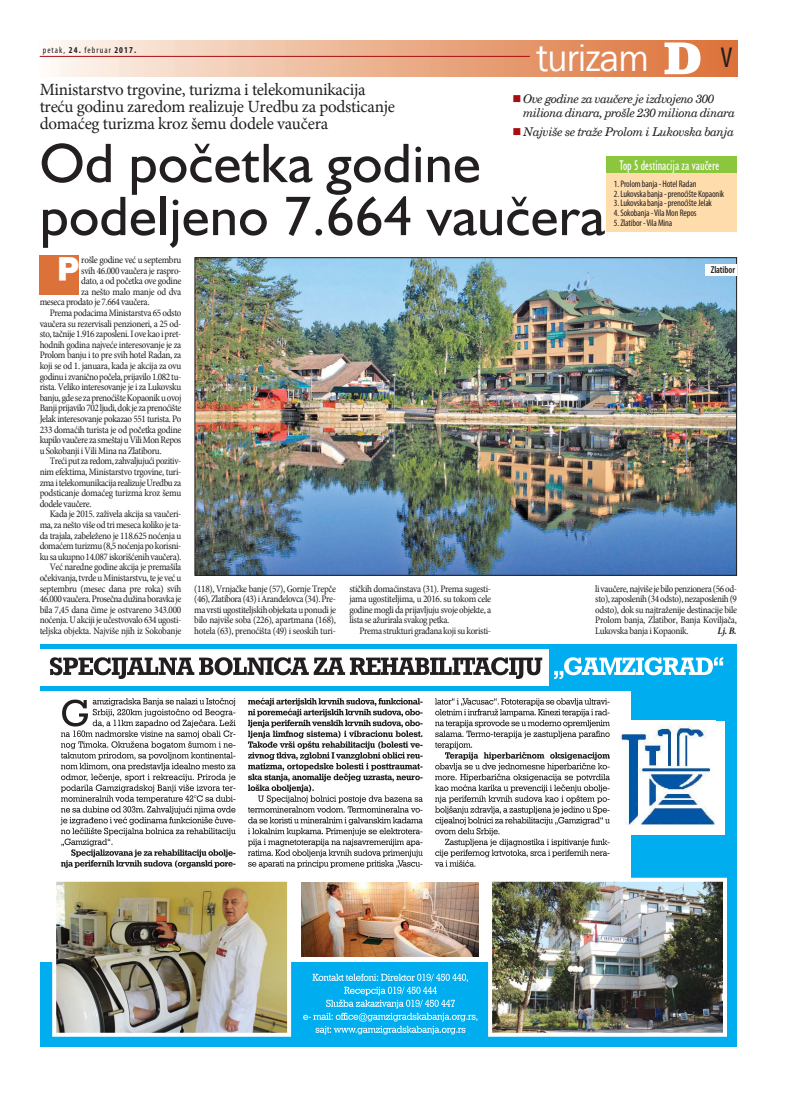
<style>
.page{position:relative;width:794px;height:1097px;background:#fff}
.page>*{position:absolute;margin:0;border:0;box-sizing:border-box;transform-origin:0 0}
.t1{font:56px/53px "Humanist 521";letter-spacing:.01em;color:#231f20}
.t2{font:37.7px "Frankfurt Gothic";color:#fff;scale:.96 1}
.t3{font:900 34px "Nimbus Re Sans";color:#fff}
.t4{font:28.9px "Myriad YU Pro Cond";color:#231f20}
.t5{font:17px/17px "Minion YU Pro";letter-spacing:-.015em;color:#231f20}
.t6{font:14px "Humanist 521 Cond";color:#fff;scale:.9 1}
.t7{font:italic 12px/14px "New Brunswick";letter-spacing:-.04em;color:#231f20}
.t8{font:10px/10.6px "Minion YU Pro Cond";letter-spacing:-.035em;color:#231f20;text-align:justify}
.t9{font:700 10px "Myriad YU Pro Light Cond";letter-spacing:-.01em;color:#231f20}
.t10{font:italic 700 10px "Minion YU Pro Cond";color:#231f20}
.t11{font:9.5px "Myriad YU Pro Cond";letter-spacing:-.015em;color:#231f20}
.t12{font:9px "Myriad YU Pro Cond";letter-spacing:.115em;color:#231f20}
.s1{font-weight:700}
</style>
<div class="page">
<div style="left:40px;top:40px;width:697px;height:36px;background:linear-gradient(to right,#fcf5ec,#dc7137)"></div>
<hr style="left:40px;top:56px;width:490px;height:1px;background:#a70e12">
<svg style="left:665px;top:42px;width:36px;height:32px"></svg>
<div style="left:607px;top:171px;width:130px;height:60px;background:#ffdcac"></div>
<div style="left:607px;top:157px;width:130px;height:16px;background:#8cc63f"></div>
<div style="left:40px;top:255px;width:39px;height:40px;background:#dc7139"></div>
<div style="left:40px;top:963px;width:697px;height:84px;background:#00aeef"></div>
<div style="left:40px;top:645px;width:697px;height:46px;background:#00aeef"></div>
<div style="left:631px;top:645px;width:106px;height:402px;background:#00aeef"></div>
<svg style="left:303px;top:974px;width:174px;height:61px"></svg>
<svg style="left:61px;top:698px;width:175px;height:170px"></svg>
<svg style="left:248px;top:698px;width:175px;height:170px"></svg>
<svg style="left:435px;top:698px;width:175px;height:169px"></svg>
<div style="left:621px;top:721px;width:104px;height:114px;background:#fff"></div>
<img style="left:621px;top:725px;width:94px;height:100px">
<div style="left:40px;top:650px;width:509px;height:36px;background:#fff"></div>
<svg style="left:50px;top:657px;width:492px;height:22px"></svg>
<svg style="left:554px;top:657px;width:169px;height:22px"></svg>
<img style="left:52px;top:881px;width:239px;height:156px">
<img style="left:488px;top:878px;width:239px;height:159px">
<img style="left:301px;top:882px;width:178px;height:74px">
<img style="left:196px;top:259px;width:539px;height:315px">
<div style="left:705px;top:264px;width:32px;height:12px;background:#fff"></div>
<p class="t12" style="left:43px;top:47px;width:95px">petak, <span class="s1">24.</span> februar <span class="s1">2017.</span></p>
<h2 class="t2" style="left:537px;top:34px;width:118px">turizam</h2>
<h3 class="t4" style="left:720px;top:48px;width:14px">V</h3>
<h3 class="t5" style="left:40px;top:83px;width:357px">Ministarstvo trgovine, turizma i telekomunikacija tre}u godinu zaredom realizuje Uredbu za podsticanje doma}eg turizma kroz {emu dodele vau~era</h3>
<h1 class="t1" style="left:40px;top:135px;width:566px">Od po~etka godine podeljeno 7.664 vau~era</h1>
<p class="t7" style="left:523px;top:91px;width:213px">Ove godine za vau~ere je izdvojeno 300 miliona dinara, pro{le 230 miliona dinara</p>
<p class="t7" style="left:524px;top:125px;width:212px">Najvi{e se tra`e Prolom i Lukovska banja</p>
<h3 class="t6" style="left:620px;top:157px;width:112px">Top 5 destinacija za vau~ere</h3>
<p class="t11" style="left:614px;top:181px;width:84px">1. Prolom banja - Hotel Radan</p>
<p class="t11" style="left:614px;top:190px;width:112px">2. Lukovska banja - preno}i{te Kopaonik</p>
<p class="t11" style="left:614px;top:200px;width:100px">3. Lukovska banja - preno}i{te Jelak</p>
<p class="t11" style="left:614px;top:210px;width:84px">4. Sokobanja - Vila Mon Repos</p>
<p class="t11" style="left:614px;top:219px;width:60px">5. Zlatibor - Vila Mina</p>
<p class="t8" style="left:81px;top:255px;width:102px">ro{le godine ve} u septembru</p>
<p class="t8" style="left:81px;top:266px;width:102px">svih 46.000 vau~era je raspro-</p>
<p class="t8" style="left:81px;top:277px;width:102px">dato, a od po~etka ove godine</p>
<p class="t8" style="left:81px;top:287px;width:102px">za ne{to malo manje od dva</p>
<p class="t8" style="left:40px;top:298px;width:111px">meseca prodato je 7.664 vau~era.</p>
<p class="t8" style="left:50px;top:308px;width:133px">Prema podacima Ministarstva 65 odsto</p>
<p class="t8" style="left:40px;top:319px;width:143px">vau~era su rezervisali penzioneri, a 25 od-</p>
<p class="t8" style="left:40px;top:330px;width:143px">sto, ta~nije 1.916 zaposleni. I ove kao i pret-</p>
<p class="t8" style="left:40px;top:340px;width:143px">hodnih godina najve}e interesovanje je za</p>
<p class="t8" style="left:40px;top:351px;width:143px">Prolom banju i to pre svih hotel Radan, za</p>
<p class="t8" style="left:40px;top:361px;width:143px">koji se od 1. januara, kada je akcija za ovu</p>
<p class="t8" style="left:40px;top:372px;width:143px">godinu i zvani~no po~ela, prijavilo 1.082 tu-</p>
<p class="t8" style="left:40px;top:383px;width:143px">rista. Veliko interesovanje je i za Lukovsku</p>
<p class="t8" style="left:40px;top:393px;width:143px">banju, gde se za preno}i{te Kopaonik u ovoj</p>
<p class="t8" style="left:40px;top:404px;width:143px">Banji prijavilo 702 ljudi, dok je za preno}i{te</p>
<p class="t8" style="left:40px;top:414px;width:143px">Jelak interesovanje pokazao 551 turista. Po</p>
<p class="t8" style="left:40px;top:425px;width:143px">233 doma}ih turista je od po~etka godine</p>
<p class="t8" style="left:40px;top:436px;width:143px">kupilo vau~ere za sme{taj u Vili Mon Repos</p>
<p class="t8" style="left:40px;top:446px;width:123px">u Sokobanji i Vili Mina na Zlatiboru.</p>
<p class="t8" style="left:50px;top:457px;width:133px">Tre}i put za redom, zahvaljuju}i pozitiv-</p>
<p class="t8" style="left:40px;top:467px;width:143px">nim efektima, Ministarstvo trgovine, turi-</p>
<p class="t8" style="left:40px;top:478px;width:143px">zma i telekomunikacija realizuje Uredbu za</p>
<p class="t8" style="left:40px;top:489px;width:143px">podsticanje doma}eg turizma kroz {emu</p>
<p class="t8" style="left:40px;top:499px;width:54px">dodele vau~ere.</p>
<p class="t8" style="left:50px;top:510px;width:133px">Kada je 2015. za`ivela akcija sa vau~eri-</p>
<p class="t8" style="left:40px;top:520px;width:143px">ma, za ne{to vi{e od tri meseca koliko je ta-</p>
<p class="t8" style="left:40px;top:531px;width:143px">da trajala, zabele`eno je 118.625 no}enja u</p>
<p class="t8" style="left:40px;top:542px;width:143px">doma}em turizmu (8,5 no}enja po korisni-</p>
<p class="t8" style="left:40px;top:552px;width:143px">ku sa ukupno 14.087 iskori{}enih vau~era).</p>
<p class="t8" style="left:50px;top:563px;width:133px">Ve} naredne godine akcija je prema{ila</p>
<p class="t8" style="left:40px;top:573px;width:143px">o~ekivanja, tvrde u Ministarstvu, te je ve} u</p>
<p class="t8" style="left:40px;top:584px;width:143px">septembru (mesec dana pre roka) svih</p>
<p class="t8" style="left:40px;top:595px;width:143px">46.000 vau~era. Prose~na du`ina boravka je</p>
<p class="t8" style="left:40px;top:605px;width:143px">bila 7,45 dana ~ime je ostvareno 343.000</p>
<p class="t8" style="left:40px;top:616px;width:143px">no}enja. U akciji je u~estvovalo 634 ugosti-</p>
<p class="t8" style="left:40px;top:626px;width:143px">teljska objekta. Najvi{e njih iz Sokobanje</p>
<h3 class="t3" style="left:57px;top:249px;width:24px">P</h3>
<p class="t8" style="left:194px;top:584px;width:143px">(118), Vrnja~ke banje (57), Gornje Trep~e (46), Zlatibora (43) i Aran|elovca (34). Pre&shy;ma vrsti ugostiteljskih objekata u ponudi je bilo najvi{e soba (226), apartmana (168), hotela (63), preno}i{ta (49) i seoskih turi-</p>
<p class="t8" style="left:349px;top:584px;width:143px">sti~kih doma}instava (31). Prema sugesti&shy;jama ugostiteljima, u 2016. su tokom cele godine mogli da prijavljuju svoje objekte, a lista se a`urirala svakog petka.</p>
<p class="t8" style="left:359px;top:626px;width:133px">Prema strukturi gra|ana koji su koristi-</p>
<p class="t9" style="left:711px;top:267px;width:26px">Zlatibor</p>
<p class="t8" style="left:595px;top:584px;width:143px">li vau~ere, najvi{e je bilo penzionera (56 od&shy;sto), zaposlenih (34 odsto), nezaposlenih (9 odsto), dok su najtra`enije destinacije bile Prolom banja, Zlatibor, Banja Kovilja~a, Lukovska banja i Kopaonik.</p>
<p class="t10" style="left:718px;top:627px;width:21px">Lj. B.</p>
</div>
